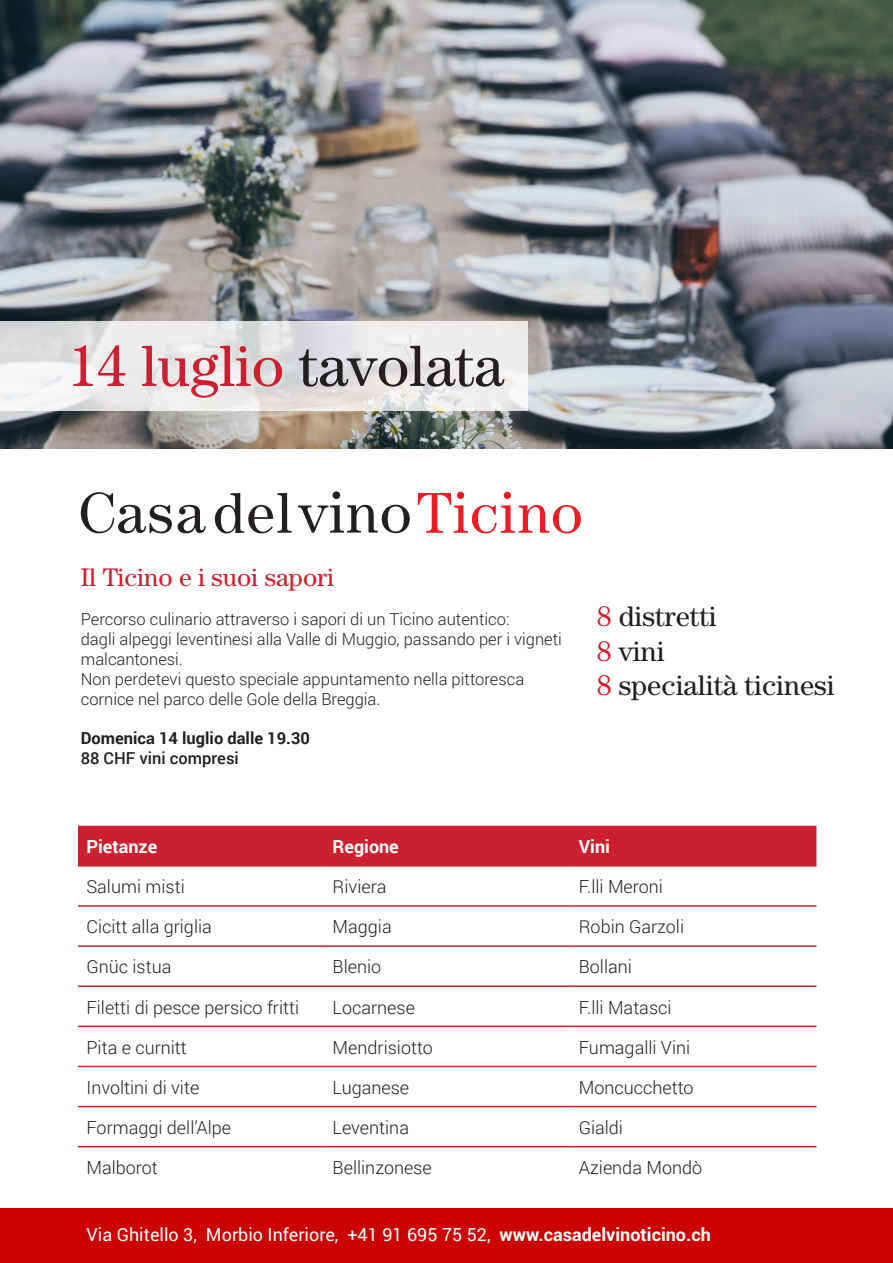
<style>
.page{position:relative;width:893px;height:1263px;background:#fff}
.page>*{position:absolute;margin:0;border:0;box-sizing:border-box;transform-origin:0 0}
.t1{font:58.5px "Century";color:#cc1f2f}
.t2{font:28.5px "Century";color:#231f20}
.t3{font:25.5px "Century";color:#cc1f2f}
.t4{font:300 18px "Roboto";color:#231f20}
.t5{font:18px "Roboto";color:#fff}
.t6{font:700 18px "Roboto";color:#fff}
.t7{font:300 16.5px/19.8px "Roboto";color:#231f20}
.t8{font:700 16.5px "Roboto";color:#231f20}
.t9{font:500 16.5px "Roboto";color:#231f20}
.s1{color:#231f20}
.s2{color:#cc1f2f}
.s3{font-weight:700}
</style>
<div class="page">
<div style="left:0;top:1209px;width:893px;height:54px;background:#c00"></div>
<img style="left:0;top:0;width:893px;height:449px">
<svg style="left:0;top:321px;width:527px;height:89px;fill:#edebeb"></svg>
<div style="left:333px;top:491px;width:7px;height:8px;background:#231f20;border-radius:4px"></div>
<svg style="left:215px;top:493px;width:77px;height:40px"></svg>
<svg style="left:178px;top:505px;width:28px;height:28px"></svg>
<svg style="left:81px;top:492px;width:91px;height:41px"></svg>
<svg style="left:298px;top:505px;width:112px;height:28px"></svg>
<div style="left:504px;top:492px;width:7px;height:7px;background:#ee1d23;border-radius:50%"></div>
<div style="left:457px;top:492px;width:7px;height:7px;background:#ee1d23;border-radius:50%"></div>
<svg style="left:418px;top:493px;width:163px;height:40px"></svg>
<div style="left:78px;top:826px;width:738px;height:39px;background:#cc1f2f"></div>
<hr style="left:78px;top:865px;width:246px;height:1px;background:#cc1f2f">
<hr style="left:324px;top:865px;width:246px;height:1px;background:#cc1f2f">
<hr style="left:570px;top:865px;width:246px;height:1px;background:#cc1f2f">
<hr style="left:78px;top:905px;width:246px;height:2px;background:#cc1f2f">
<hr style="left:324px;top:905px;width:246px;height:2px;background:#cc1f2f">
<hr style="left:570px;top:905px;width:246px;height:2px;background:#cc1f2f">
<hr style="left:78px;top:945px;width:246px;height:2px;background:#cc1f2f">
<hr style="left:324px;top:945px;width:246px;height:2px;background:#cc1f2f">
<hr style="left:570px;top:945px;width:246px;height:2px;background:#cc1f2f">
<hr style="left:78px;top:985px;width:246px;height:2px;background:#cc1f2f">
<hr style="left:324px;top:985px;width:246px;height:2px;background:#cc1f2f">
<hr style="left:570px;top:985px;width:246px;height:2px;background:#cc1f2f">
<hr style="left:78px;top:1025px;width:246px;height:2px;background:#cc1f2f">
<hr style="left:324px;top:1025px;width:246px;height:2px;background:#cc1f2f">
<hr style="left:570px;top:1025px;width:246px;height:2px;background:#cc1f2f">
<hr style="left:78px;top:1066px;width:246px;height:1px;background:#cc1f2f">
<hr style="left:324px;top:1066px;width:246px;height:1px;background:#cc1f2f">
<hr style="left:570px;top:1066px;width:246px;height:1px;background:#cc1f2f">
<hr style="left:78px;top:1106px;width:246px;height:1px;background:#cc1f2f">
<hr style="left:324px;top:1106px;width:246px;height:1px;background:#cc1f2f">
<hr style="left:570px;top:1106px;width:246px;height:1px;background:#cc1f2f">
<hr style="left:78px;top:1146px;width:246px;height:1px;background:#cc1f2f">
<hr style="left:324px;top:1146px;width:246px;height:1px;background:#cc1f2f">
<hr style="left:570px;top:1146px;width:246px;height:1px;background:#cc1f2f">
<p class="t1" style="left:68px;top:332px;width:437px">14 luglio <span class="s1">tavolata</span></p>
<p class="t3" style="left:81px;top:562px;width:255px">Il Ticino e i suoi sapori</p>
<p class="t7" style="left:81px;top:609px;width:430px">Percorso culinario attraverso i sapori di un Ticino autentico:</p>
<p class="t7" style="left:81px;top:629px;width:483px">dagli alpeggi leventinesi alla Valle di Muggio, passando per i vigneti malcantonesi.</p>
<p class="t7" style="left:81px;top:668px;width:445px">Non perdetevi questo speciale appuntamento nella pittoresca</p>
<p class="t7" style="left:81px;top:688px;width:301px">cornice nel parco delle Gole della Breggia.</p>
<p class="t8" style="left:81px;top:727px;width:231px">Domenica 14 luglio dalle 19.30</p>
<p class="t9" style="left:81px;top:746px;width:160px">88 CHF vini compresi</p>
<p class="t2" style="left:597px;top:600px;width:121px"><span class="s2">8</span> distretti</p>
<p class="t2" style="left:597px;top:634px;width:69px"><span class="s2">8</span> vini</p>
<p class="t2" style="left:597px;top:668px;width:239px"><span class="s2">8</span> specialità ticinesi</p>
<p class="t6" style="left:86px;top:834px;width:72px">Pietanze</p>
<p class="t6" style="left:333px;top:834px;width:68px">Regione</p>
<p class="t6" style="left:579px;top:834px;width:33px">Vini</p>
<p class="t4" style="left:86px;top:874px;width:100px">Salumi misti</p>
<p class="t4" style="left:333px;top:874px;width:55px">Riviera</p>
<p class="t4" style="left:579px;top:874px;width:86px">F.lli Meroni</p>
<p class="t4" style="left:86px;top:914px;width:127px">Cicitt alla griglia</p>
<p class="t4" style="left:333px;top:914px;width:61px">Maggia</p>
<p class="t4" style="left:579px;top:914px;width:107px">Robin Garzoli</p>
<p class="t4" style="left:86px;top:954px;width:86px">Gnüc istua</p>
<p class="t4" style="left:333px;top:954px;width:50px">Blenio</p>
<p class="t4" style="left:579px;top:954px;width:55px">Bollani</p>
<p class="t4" style="left:86px;top:995px;width:214px">Filetti di pesce persico fritti</p>
<p class="t4" style="left:333px;top:995px;width:84px">Locarnese</p>
<p class="t4" style="left:579px;top:995px;width:94px">F.lli Matasci</p>
<p class="t4" style="left:86px;top:1035px;width:102px">Pita e curnitt</p>
<p class="t4" style="left:333px;top:1035px;width:102px">Mendrisiotto</p>
<p class="t4" style="left:579px;top:1035px;width:113px">Fumagalli Vini</p>
<p class="t4" style="left:86px;top:1075px;width:114px">Involtini di vite</p>
<p class="t4" style="left:333px;top:1075px;width:78px">Luganese</p>
<p class="t4" style="left:579px;top:1075px;width:116px">Moncucchetto</p>
<p class="t4" style="left:86px;top:1115px;width:146px">Formaggi dell’Alpe</p>
<p class="t4" style="left:333px;top:1115px;width:78px">Leventina</p>
<p class="t4" style="left:579px;top:1115px;width:46px">Gialdi</p>
<p class="t4" style="left:86px;top:1155px;width:73px">Malborot</p>
<p class="t4" style="left:333px;top:1155px;width:101px">Bellinzonese</p>
<p class="t4" style="left:579px;top:1155px;width:125px">Azienda Mondò</p>
<p class="t5" style="left:86px;top:1222px;width:626px">Via Ghitello 3, Morbio Inferiore, +41 91 695 75 52, <span class="s3">www.casadelvinoticino.ch</span></p>
</div>
